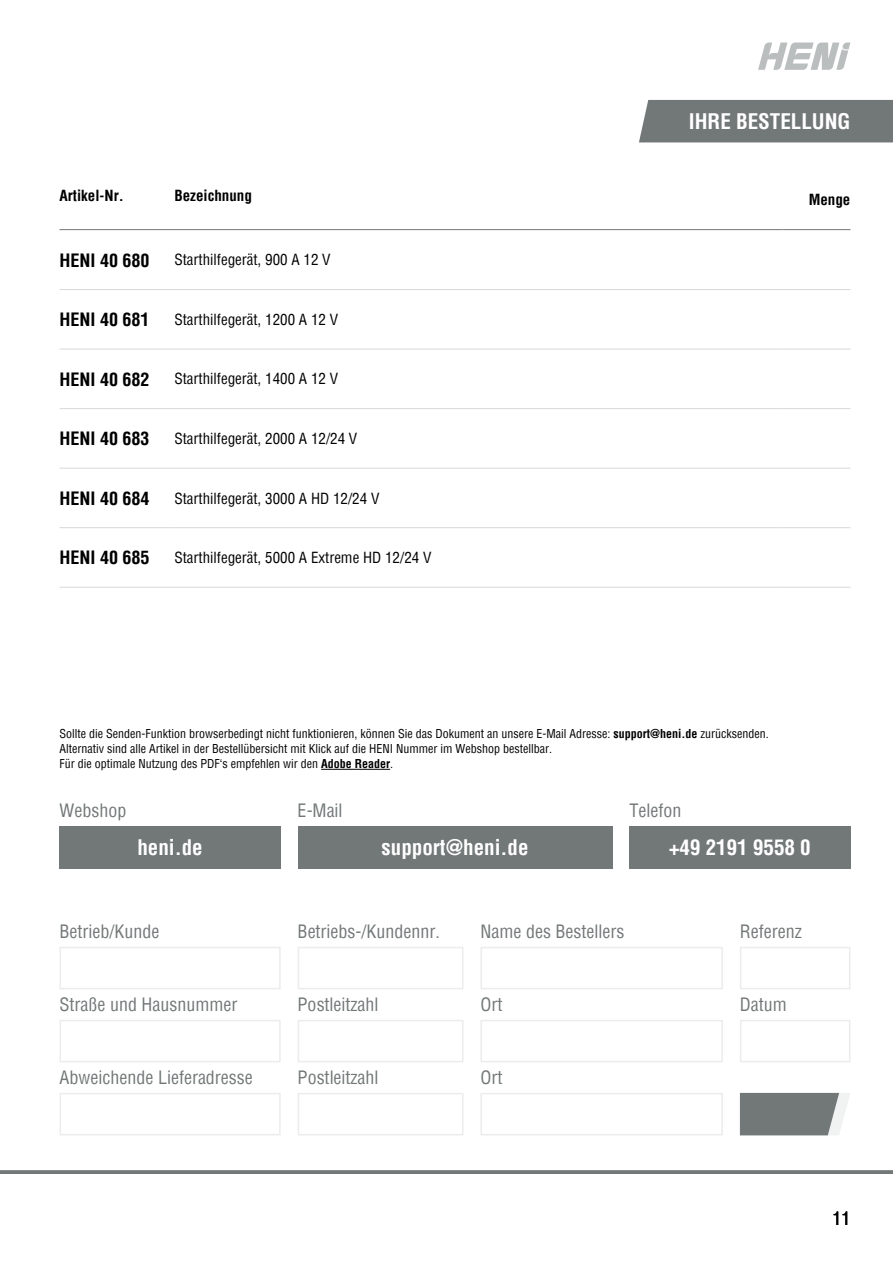
<style>
.page{position:relative;width:893px;height:1263px;background:#fff}
.page>*{position:absolute;margin:0;border:0;box-sizing:border-box;transform-origin:0 0}
.t1{font:700 condensed 21px "Helvetica";color:#fff}
.t2{font:condensed 18px "Helvetica";color:#727777}
.t3{font:700 condensed 18px "Helvetica";color:#000}
.t4{font:condensed 18px "Helvetica";color:#000}
.t5{font:condensed 15px "Helvetica";color:#000}
.t6{font:700 condensed 15px "Helvetica";color:#000}
.t7{font:condensed 12px/15px "Helvetica";color:#000}
.s1{font-weight:700}
</style>
<div class="page">
<svg style="left:758px;top:43px;width:92px;height:27px"></svg>
<hr style="left:0;top:1171px;width:893px;height:3px;background:#727777">
<div style="left:639px;top:100px;width:254px;height:42px;background:#727777"></div>
<hr style="left:60px;top:229px;width:110px;height:1px;background:#727777">
<hr style="left:170px;top:229px;width:612px;height:1px;background:#727777">
<hr style="left:782px;top:229px;width:68px;height:1px;background:#727777">
<hr style="left:60px;top:289px;width:110px;height:1px;background:#d6d9d9">
<hr style="left:170px;top:289px;width:612px;height:1px;background:#d6d9d9">
<hr style="left:782px;top:289px;width:68px;height:1px;background:#d6d9d9">
<hr style="left:60px;top:349px;width:110px;height:1px;background:#d6d9d9">
<hr style="left:170px;top:349px;width:612px;height:1px;background:#d6d9d9">
<hr style="left:782px;top:349px;width:68px;height:1px;background:#d6d9d9">
<hr style="left:60px;top:408px;width:110px;height:1px;background:#d6d9d9">
<hr style="left:170px;top:408px;width:612px;height:1px;background:#d6d9d9">
<hr style="left:782px;top:408px;width:68px;height:1px;background:#d6d9d9">
<hr style="left:60px;top:468px;width:110px;height:1px;background:#d6d9d9">
<hr style="left:170px;top:468px;width:612px;height:1px;background:#d6d9d9">
<hr style="left:782px;top:468px;width:68px;height:1px;background:#d6d9d9">
<hr style="left:60px;top:527px;width:110px;height:1px;background:#d6d9d9">
<hr style="left:170px;top:527px;width:612px;height:1px;background:#d6d9d9">
<hr style="left:782px;top:527px;width:68px;height:1px;background:#d6d9d9">
<hr style="left:60px;top:587px;width:110px;height:1px;background:#d6d9d9">
<hr style="left:170px;top:587px;width:612px;height:1px;background:#d6d9d9">
<hr style="left:782px;top:587px;width:68px;height:1px;background:#d6d9d9">
<div style="left:60px;top:826px;width:221px;height:42px;background:#727777"></div>
<div style="left:298px;top:826px;width:314px;height:42px;background:#727777"></div>
<div style="left:629px;top:826px;width:221px;height:42px;background:#727777"></div>
<div style="left:740px;top:947px;width:110px;height:42px;border:2px solid #ebecec"></div>
<div style="left:60px;top:947px;width:221px;height:42px;border:2px solid #ebecec"></div>
<div style="left:298px;top:947px;width:165px;height:42px;border:2px solid #ebecec"></div>
<div style="left:480px;top:947px;width:243px;height:42px;border:2px solid #ebecec"></div>
<div style="left:60px;top:1020px;width:221px;height:42px;border:2px solid #ebecec"></div>
<div style="left:298px;top:1020px;width:165px;height:42px;border:2px solid #ebecec"></div>
<div style="left:480px;top:1020px;width:243px;height:42px;border:2px solid #ebecec"></div>
<div style="left:740px;top:1020px;width:110px;height:42px;border:2px solid #ebecec"></div>
<div style="left:60px;top:1093px;width:221px;height:42px;border:2px solid #ebecec"></div>
<div style="left:298px;top:1093px;width:165px;height:42px;border:2px solid #ebecec"></div>
<div style="left:480px;top:1093px;width:243px;height:42px;border:2px solid #ebecec"></div>
<svg style="left:740px;top:1093px;width:110px;height:42px;background:#858a8a"></svg>
<hr style="left:321px;top:769px;width:69px;height:1px;background:#000">
<h1 class="t1" style="left:689px;top:108px;width:163px">IHRE BESTELLUNG</h1>
<p class="t6" style="left:60px;top:185px;width:66px">Artikel-Nr.</p>
<p class="t6" style="left:174px;top:185px;width:79px">Bezeichnung</p>
<p class="t6" style="left:809px;top:190px;width:43px">Menge</p>
<h2 class="t3" style="left:60px;top:248px;width:91px">HENI 40 680</h2>
<p class="t5" style="left:174px;top:250px;width:158px">Starthilfegerät, 900 A 12 V</p>
<h2 class="t3" style="left:60px;top:308px;width:91px">HENI 40 681</h2>
<p class="t5" style="left:174px;top:310px;width:165px">Starthilfegerät, 1200 A 12 V</p>
<h2 class="t3" style="left:60px;top:367px;width:91px">HENI 40 682</h2>
<p class="t5" style="left:174px;top:369px;width:165px">Starthilfegerät, 1400 A 12 V</p>
<h2 class="t3" style="left:60px;top:427px;width:91px">HENI 40 683</h2>
<p class="t5" style="left:174px;top:429px;width:184px">Starthilfegerät, 2000 A 12/24 V</p>
<h2 class="t3" style="left:60px;top:486px;width:91px">HENI 40 684</h2>
<p class="t5" style="left:174px;top:488px;width:206px">Starthilfegerät, 3000 A HD 12/24 V</p>
<h2 class="t3" style="left:60px;top:546px;width:91px">HENI 40 685</h2>
<p class="t5" style="left:174px;top:548px;width:259px">Starthilfegerät, 5000 A Extreme HD 12/24 V</p>
<p class="t7" style="left:60px;top:726px;width:711px">Sollte die Senden-Funktion browserbedingt nicht funktionieren, können Sie das Dokument an unsere E-Mail Adresse: <span class="s1">support@heni.de</span> zurücksenden.<br>Alternativ sind alle Artikel in der Bestellübersicht mit Klick auf die HENI Nummer im Webshop bestellbar.<br>Für die optimale Nutzung des PDF‘s empfehlen wir den <span class="s1">Adobe Reader</span>.</p>
<h2 class="t2" style="left:60px;top:799px;width:68px">Webshop</h2>
<h1 class="t1" style="left:137px;top:833px;width:67px">heni.de</h1>
<h2 class="t2" style="left:298px;top:799px;width:46px">E-Mail</h2>
<h1 class="t1" style="left:381px;top:833px;width:148px">support@heni.de</h1>
<h2 class="t2" style="left:629px;top:799px;width:53px">Telefon</h2>
<h1 class="t1" style="left:669px;top:833px;width:143px">+49 2191 9558 0</h1>
<h2 class="t2" style="left:60px;top:920px;width:101px">Betrieb/Kunde</h2>
<h2 class="t2" style="left:298px;top:920px;width:144px">Betriebs-/Kundennr.</h2>
<h2 class="t2" style="left:480px;top:920px;width:145px">Name des Bestellers</h2>
<h2 class="t2" style="left:740px;top:920px;width:63px">Referenz</h2>
<h2 class="t2" style="left:60px;top:993px;width:179px">Straße und Hausnummer</h2>
<h2 class="t2" style="left:298px;top:993px;width:82px">Postleitzahl</h2>
<h2 class="t2" style="left:480px;top:993px;width:23px">Ort</h2>
<h2 class="t2" style="left:740px;top:993px;width:48px">Datum</h2>
<h2 class="t2" style="left:60px;top:1066px;width:195px">Abweichende Lieferadresse</h2>
<h2 class="t2" style="left:298px;top:1066px;width:82px">Postleitzahl</h2>
<h2 class="t2" style="left:480px;top:1066px;width:23px">Ort</h2>
<h2 class="t4" style="left:832px;top:1206px;width:19px">11</h2>
</div>
